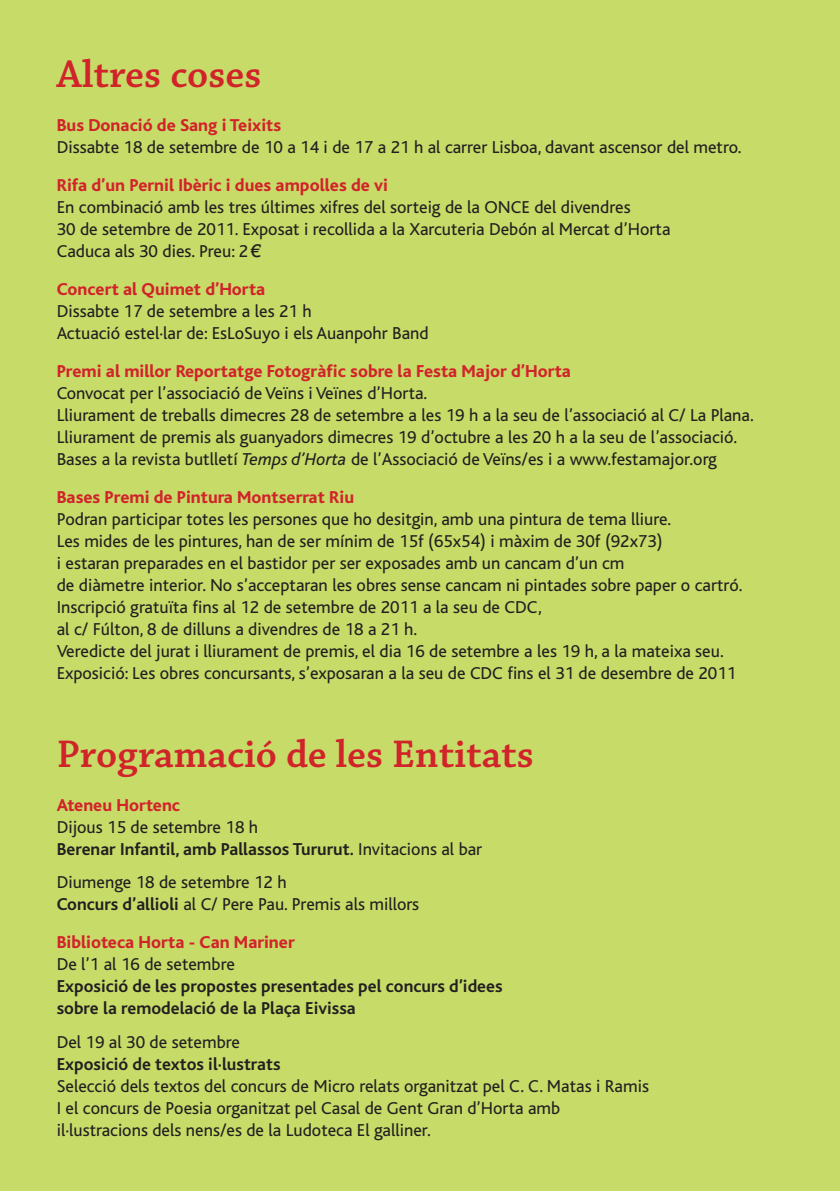
<style>
.page{position:relative;width:840px;height:1191px;background:#fff}
.page>*{position:absolute;margin:0;border:0;box-sizing:border-box;transform-origin:0 0}
.t1{font:600 40.4px "Chaparral Pro";color:#d1232a}
.t2{font:18px/22px "Bliss";color:#231f20}
.t3{font:800 18px "Bliss";color:#d1232a}
.t4{font:700 18px "Bliss";color:#231f20}
.s1{font-family:"Linotype Euro Font Ato F"}
.s2{font-style:italic}
.s3{font-weight:400}
.s4{font-weight:700}
</style>
<div class="page">
<div style="left:0;top:0;width:839px;height:1191px;background:#c7dc68"></div>
<p class="t1" style="left:57px;top:51px;width:206px">Altres coses</p>
<p class="t3" style="left:57px;top:115px;width:226px">Bus Donació de Sang i Teixits</p>
<p class="t2" style="left:57px;top:136px;width:686px">Dissabte 18 de setembre de 10 a 14 i de 17 a 21 h al carrer Lisboa, davant ascensor del metro.</p>
<p class="t3" style="left:57px;top:175px;width:332px">Rifa d’un Pernil Ibèric i dues ampolles de vi</p>
<p class="t2" style="left:57px;top:196px;width:575px">En combinació amb les tres últimes xifres del sorteig de la ONCE del divendres</p>
<p class="t2" style="left:57px;top:218px;width:615px">30 de setembre de 2011. Exposat i recollida a la Xarcuteria Debón al Mercat d’Horta</p>
<p class="t2" style="left:57px;top:240px;width:205px">Caduca als 30 dies. Preu: 2 <span class="s1">e</span></p>
<p class="t3" style="left:57px;top:279px;width:210px">Concert al Quimet d’Horta</p>
<p class="t2" style="left:57px;top:300px;width:256px">Dissabte 17 de setembre a les 21 h</p>
<p class="t2" style="left:57px;top:322px;width:373px">Actuació estel·lar de: EsLoSuyo i els Auanpohr Band</p>
<p class="t3" style="left:57px;top:361px;width:515px">Premi al millor Reportatge Fotogràfic sobre la Festa Major d’Horta</p>
<p class="t2" style="left:57px;top:382px;width:372px">Convocat per l’associació de Veïns i Veïnes d’Horta.</p>
<p class="t2" style="left:57px;top:404px;width:698px">Lliurament de treballs dimecres 28 de setembre a les 19 h a la seu de l’associació al C/ La Plana.<br>Lliurament de premis als guanyadors dimecres 19 d’octubre a les 20 h a la seu de l’associació.</p>
<p class="t2" style="left:57px;top:448px;width:661px">Bases a la revista butlletí <span class="s2">Temps d’Horta</span> de l’Associació de Veïns/es i a www.festamajor.org</p>
<p class="t3" style="left:57px;top:487px;width:299px">Bases Premi de Pintura Montserrat Riu</p>
<p class="t2" style="left:57px;top:508px;width:615px">Podran participar totes les persones que ho desitgin, amb una pintura de tema lliure.</p>
<p class="t2" style="left:57px;top:530px;width:607px">Les mides de les pintures, han de ser mínim de 15f (65x54) i màxim de 30f (92x73)</p>
<p class="t2" style="left:57px;top:552px;width:569px">i estaran preparades en el bastidor per ser exposades amb un cancam d’un cm</p>
<p class="t2" style="left:57px;top:574px;width:687px">de diàmetre interior. No s’acceptaran les obres sense cancam ni pintades sobre paper o cartró.</p>
<p class="t2" style="left:57px;top:596px;width:486px">Inscripció gratuïta fins al 12 de setembre de 2011 a la seu de CDC,</p>
<p class="t2" style="left:57px;top:618px;width:362px">al c/ Fúlton, 8 de dilluns a divendres de 18 a 21 h.</p>
<p class="t2" style="left:57px;top:640px;width:668px">Veredicte del jurat i lliurament de premis, el dia 16 de setembre a les 19 h, a la mateixa seu.</p>
<p class="t2" style="left:57px;top:662px;width:680px">Exposició: Les obres concursants, s’exposaran a la seu de CDC fins el 31 de desembre de 2011</p>
<p class="t1" style="left:57px;top:731px;width:478px">Programació de les Entitats</p>
<p class="t3" style="left:57px;top:795px;width:125px">Ateneu Hortenc</p>
<p class="t2" style="left:57px;top:816px;width:203px">Dijous 15 de setembre 18 h</p>
<p class="t4" style="left:57px;top:839px;width:426px">Berenar Infantil, amb Pallassos Tururut. <span class="s3">Invitacions al bar</span></p>
<p class="t2" style="left:57px;top:871px;width:231px">Diumenge 18 de setembre 12 h</p>
<p class="t2" style="left:57px;top:893px;width:364px"><span class="s4">Concurs d’allioli</span> al C/ Pere Pau. Premis als millors</p>
<p class="t3" style="left:57px;top:933px;width:239px">Biblioteca Horta - Can Mariner</p>
<p class="t2" style="left:57px;top:953px;width:179px">De l’1 al 16 de setembre</p>
<p class="t4" style="left:57px;top:977px;width:447px">Exposició de les propostes presentades pel concurs d’idees</p>
<p class="t4" style="left:57px;top:999px;width:300px">sobre la remodelació de la Plaça Eivissa</p>
<p class="t2" style="left:57px;top:1031px;width:185px">Del 19 al 30 de setembre</p>
<p class="t4" style="left:57px;top:1054px;width:225px">Exposició de textos il·lustrats</p>
<p class="t2" style="left:57px;top:1075px;width:593px">Selecció dels textos del concurs de Micro relats organitzat pel C. C. Matas i Ramis</p>
<p class="t2" style="left:57px;top:1097px;width:505px">I el concurs de Poesia organitzat pel Casal de Gent Gran d’Horta amb</p>
<p class="t2" style="left:57px;top:1119px;width:375px">il·lustracions dels nens/es de la Ludoteca El galliner.</p>
</div>
